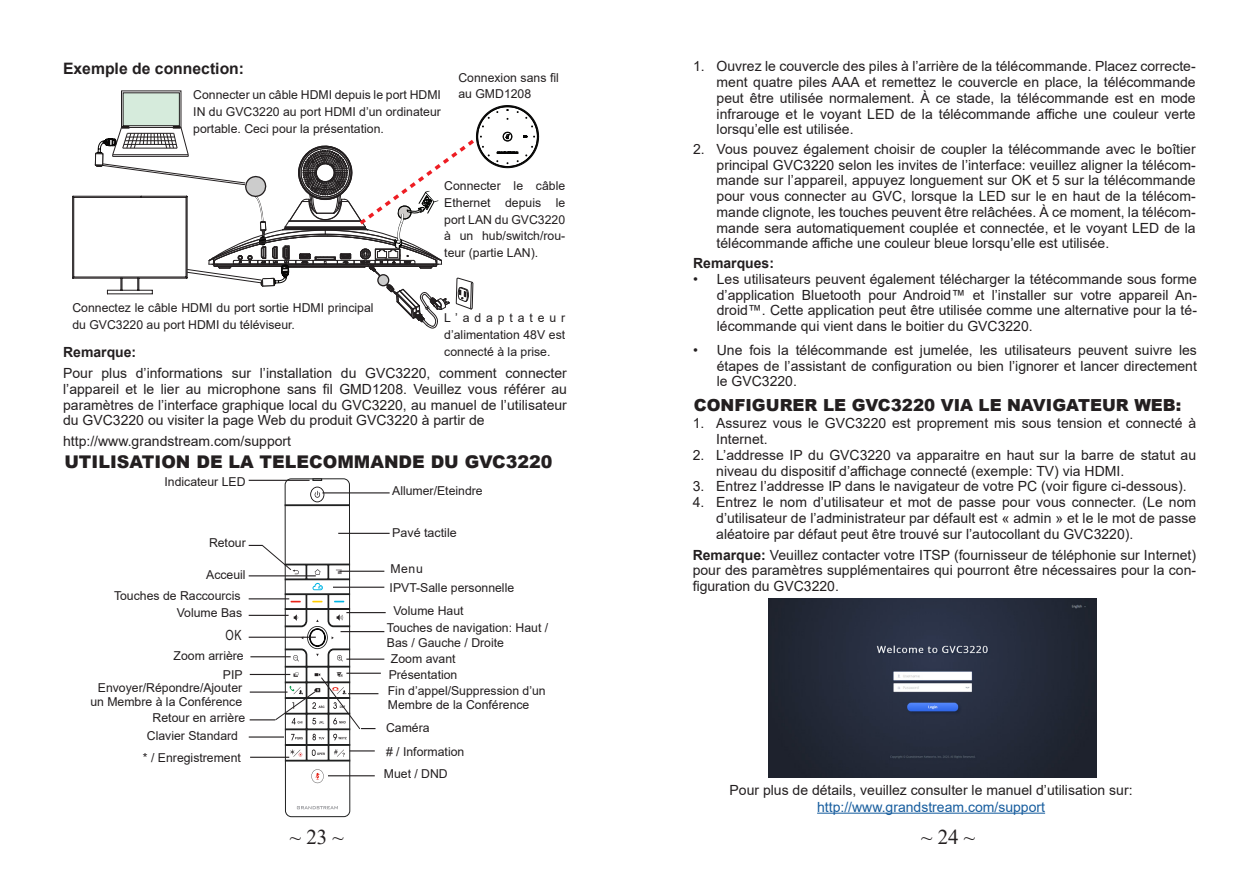
<style>
.page{position:relative;width:1260px;height:882px;background:#fff}
.page>*{position:absolute;margin:0;border:0;box-sizing:border-box;transform-origin:0 0}
.t1{font:21px "Times New Roman";color:#231f20}
.t2{font:900 17.5px "Arial";color:#231f20}
.t3{font:900 16.62px "Arial";color:#231f20}
.t4{font:700 15.75px "Arial";color:#231f20}
.t5{font:14px/15.8px "Arial";color:#231f20;text-align:justify}
.t6{font:14px "Arial";color:#175d9e}
.t7{font:700 14px "Arial";color:#231f20}
.t8{font:14px "Arial";color:#231f20;scale:.76 1}
.t9{font:12.25px/16.8px "Arial";color:#231f20}
.s1{font-weight:700}
</style>
<div class="page">
<div style="left:123px;top:93px;width:56px;height:33px;background:#d6ebdc"></div>
<img style="left:769px;top:599px;width:327px;height:178px">
<hr style="left:817px;top:813px;width:228px;height:1px;background:#175d9e">
<svg style="left:73px;top:105px;width:466px;height:223px"></svg>
<svg style="left:311px;top:769px;width:13px;height:14px"></svg>
<div style="left:285px;top:478px;width:65px;height:339px;border:1px solid #202121;border-radius:6px"></div>
<svg style="left:310px;top:487px;width:14px;height:15px"></svg>
<div style="left:285px;top:504px;width:65px;height:2px;border:1px solid #202121"></div>
<svg style="left:312px;top:478px;width:10px;height:3px"></svg>
<svg style="left:297px;top:806px;width:41px;height:3px"></svg>
<hr style="left:322px;top:492px;width:68px;height:1px;background:#231f20">
<hr style="left:338px;top:533px;width:52px;height:1px;background:#231f20">
<hr style="left:333px;top:587px;width:51px;height:1px;background:#231f20">
<hr style="left:346px;top:612px;width:40px;height:1px;background:#231f20">
<hr style="left:340px;top:571px;width:44px;height:1px;background:#231f20">
<hr style="left:341px;top:631px;width:43px;height:1px;background:#231f20">
<hr style="left:346px;top:659px;width:38px;height:1px;background:#231f20">
<hr style="left:346px;top:673px;width:35px;height:1px;background:#231f20">
<hr style="left:348px;top:693px;width:30px;height:1px;background:#231f20">
<hr style="left:328px;top:775px;width:47px;height:1px;background:#231f20">
<hr style="left:249px;top:480px;width:61px;height:1px;background:#231f20">
<svg style="left:249px;top:544px;width:127px;height:218px"></svg>
<p class="t4" style="left:63px;top:58px;width:183px">Exemple de connection:</p>
<p class="t9" style="left:193px;top:86px;width:249px;text-align:justify">Connecter un câble HDMI depuis le port HDMI IN du GVC3220 au port HDMI d’un ordinateur portable. Ceci pour la présentation.</p>
<p class="t9" style="left:458px;top:69px;width:102px">Connexion sans fil au GMD1208</p>
<p class="t9" style="left:444px;top:177px;width:122px;text-align:justify">Connecter le câble Ethernet depuis le port LAN du GVC3220 à un hub/switch/rou&shy;teur (partie LAN).</p>
<p class="t9" style="left:72px;top:299px;width:303px">Connectez le câble HDMI du port sortie HDMI principal du GVC3220 au port HDMI du téléviseur.</p>
<p class="t9" style="left:444px;top:310px;width:122px;text-align:justify">L’adaptateur d’alimentation 48V est connecté à la prise.</p>
<p class="t7" style="left:63px;top:343px;width:75px">Remarque:</p>
<p class="t5" style="left:63px;top:365px;width:505px">Pour plus d’informations sur l’installation du GVC3220, comment connecter l’appareil et le lier au microphone sans fil GMD1208. Veuillez vous référer au paramètres de l’interface graphique local du GVC3220, au manuel de l’utilisateur du GVC3220 ou visiter la page Web du produit GVC3220 à partir de</p>
<p class="t5" style="left:63px;top:433px;width:229px">http://www.grandstream.com/support</p>
<p class="t2" style="left:64px;top:449px;width:490px">UTILISATION DE LA TELECOMMANDE DU GVC3220</p>
<p class="t9" style="left:392px;top:482px;width:92px">Allumer/Eteindre</p>
<p class="t9" style="left:392px;top:524px;width:66px">Pavé tactile</p>
<p class="t9" style="left:165px;top:473px;width:83px">Indicateur LED</p>
<p class="t9" style="left:209px;top:534px;width:38px">Retour</p>
<p class="t9" style="left:206px;top:566px;width:41px">Acceuil</p>
<p class="t9" style="left:114px;top:587px;width:128px">Touches de Raccourcis</p>
<p class="t9" style="left:177px;top:604px;width:67px">Volume Bas</p>
<p class="t8" style="left:226px;top:626px;width:23px">OK</p>
<p class="t9" style="left:174px;top:647px;width:72px">Zoom arrière</p>
<p class="t9" style="left:223px;top:666px;width:21px">PIP</p>
<p class="t9" style="left:90px;top:680px;width:153px;line-height:14.7px;text-align:right">Envoyer/Répondre/Ajouter un Membre à la Conférence</p>
<p class="t9" style="left:153px;top:709px;width:94px">Retour en arrière</p>
<p class="t9" style="left:147px;top:727px;width:93px">Clavier Standard</p>
<p class="t9" style="left:143px;top:749px;width:100px">* / Enregistrement</p>
<p class="t9" style="left:390px;top:560px;width:34px">Menu</p>
<p class="t9" style="left:390px;top:579px;width:126px">IPVT-Salle personnelle</p>
<p class="t9" style="left:393px;top:603px;width:72px">Volume Haut</p>
<p class="t9" style="left:387px;top:620px;width:163px;line-height:14.7px">Touches de navigation: Haut /<br>Bas / Gauche / Droite</p>
<p class="t9" style="left:391px;top:650px;width:66px">Zoom avant</p>
<p class="t9" style="left:389px;top:666px;width:70px">Présentation</p>
<p class="t9" style="left:388px;top:683px;width:159px;line-height:14.7px">Fin d’appel/Suppression d’un<br>Membre de la Conférence</p>
<p class="t9" style="left:386px;top:719px;width:45px">Caméra</p>
<p class="t9" style="left:386px;top:743px;width:80px"># / Information</p>
<p class="t9" style="left:384px;top:765px;width:65px">Muet / DND</p>
<p class="t5" style="left:717px;top:59px;width:481px;text-indent:-24px">1. Ouvrez le couvercle des piles à l’arrière de la télécommande. Placez correcte&shy;ment quatre piles AAA et remettez le couvercle en place, la télécommande peut être utilisée normalement. À ce stade, la télécommande est en mode infrarouge et le voyant LED de la télécommande affiche une couleur verte lorsqu’elle est utilisée.</p>
<p class="t5" style="left:717px;top:141px;width:481px;text-indent:-24px">2. Vous pouvez également choisir de coupler la télécommande avec le boîtier principal GVC3220 selon les invites de l’interface: veuillez aligner la télécom&shy;mande sur l’appareil, appuyez longuement sur OK et 5 sur la télécommande pour vous connecter au GVC, lorsque la LED sur le en haut de la télécom&shy;mande clignote, les touches peuvent être relâchées. À ce moment, la télécom&shy;mande sera automatiquement couplée et connectée, et le voyant LED de la télécommande affiche une couleur bleue lorsqu’elle est utilisée.</p>
<p class="t7" style="left:693px;top:253px;width:82px">Remarques:</p>
<p class="t5" style="left:717px;top:271px;width:482px;text-indent:-24px">• Les utilisateurs peuvent également télécharger la tétécommande sous forme d’application Bluetooth pour Android™ et l’installer sur votre appareil An&shy;droid™. Cette application peut être utilisée comme une alternative pour la té&shy;lécommande qui vient dans le boitier du GVC3220.</p>
<p class="t5" style="left:717px;top:342px;width:482px;text-indent:-24px">• Une fois la télécommande est jumelée, les utilisateurs peuvent suivre les étapes de l’assistant de configuration ou bien l’ignorer et lancer directement le GVC3220.</p>
<p class="t3" style="left:694px;top:393px;width:489px">CONFIGURER LE GVC3220 VIA LE NAVIGATEUR WEB:</p>
<p class="t5" style="left:716px;top:415px;width:481px;text-indent:-24px">1. Assurez vous le GVC3220 est proprement mis sous tension et connecté à<br>Internet.</p>
<p class="t5" style="left:716px;top:447px;width:481px;text-indent:-24px">2. L’addresse IP du GVC3220 va apparaitre en haut sur la barre de statut au niveau du dispositif d’affichage connecté (exemple: TV) via HDMI.</p>
<p class="t5" style="left:693px;top:478px;width:496px">3. Entrez l’addresse IP dans le navigateur de votre PC (voir figure ci-dessous).</p>
<p class="t5" style="left:716px;top:494px;width:481px;text-indent:-24px">4. Entrez le nom d’utilisateur et mot de passe pour vous connecter. (Le nom d’utilisateur de l’administrateur par défault est « admin » et le le mot de passe aléatoire par défaut peut être trouvé sur l’autocollant du GVC3220).</p>
<p class="t5" style="left:693px;top:547px;width:505px"><span class="s1">Remarque:</span> Veuillez contacter votre ITSP (fournisseur de téléphonie sur Internet) pour des paramètres supplémentaires qui pourront être nécessaires pour la con&shy;figuration du GVC3220.</p>
<p class="t5" style="left:730px;top:782px;width:405px">Pour plus de détails, veuillez consulter le manuel d’utilisation sur:</p>
<p class="t6" style="left:817px;top:797px;width:229px">http://www.grandstream.com/support</p>
<h1 class="t1" style="left:290px;top:822px;width:56px">~ 23 ~</h1>
<h1 class="t1" style="left:921px;top:822px;width:56px">~ 24 ~</h1>
</div>
